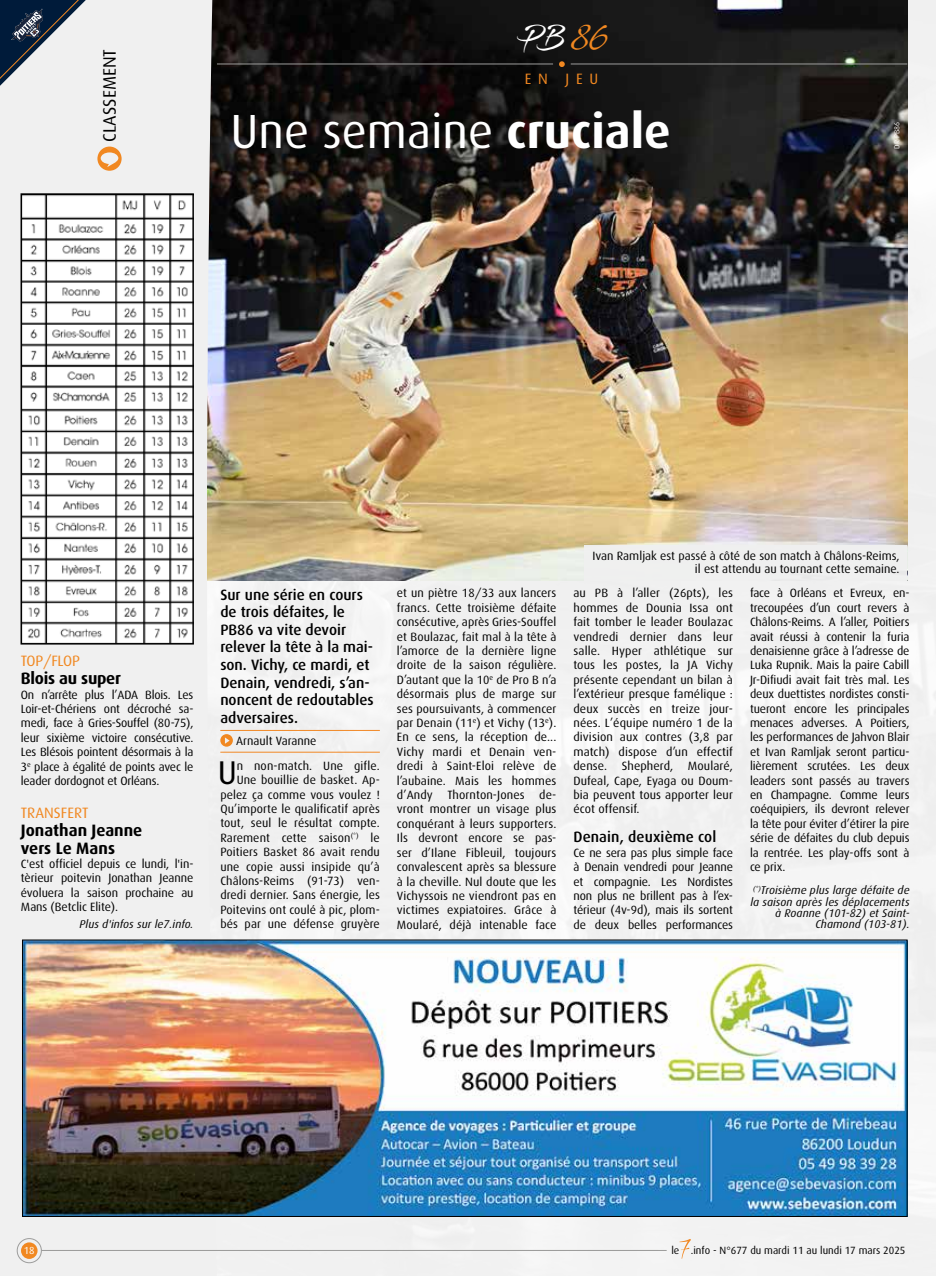
<style>
.page{position:relative;width:936px;height:1276px;background:#fff}
.page>*{position:absolute;margin:0;border:0;box-sizing:border-box;transform-origin:0 0}
.t1{font:48px "Dax";color:#fff}
.t2{font:33px "Dax";color:#000}
.t3{font:27px "Stingray";color:#fff;scale:.74 1}
.t4{font:18px "Dax";color:#000}
.t5{font:700 16.5px/18px "Dax";color:#000}
.t6{font:500 15px/17.5px "Dax";color:#000}
.t7{font:15px "Dax";color:#f18821}
.t8{font:12px/14.4px "Dax";color:#000;text-align:justify}
.t9{font:italic 11.25px/11.2px "Dax";letter-spacing:.01em;color:#000;text-align:right}
.t10{font:10.5px "Dax";color:#000}
.t11{font:10.2px "Dax";color:#fff}
.t12{font:7.5px "Dax";letter-spacing:.01em;color:#fff}
.s1{color:#f18821}
.s2{font-weight:700}
</style>
<div class="page">
<img style="left:935px;top:0;width:1px;height:912px">
<img style="left:218px;top:0;width:717px;height:1276px">
<img style="left:218px;top:0;width:689px;height:580px">
<div style="left:0;top:0;width:218px;height:1276px;background:#f0f0f0"></div>
<svg style="left:0;top:0;width:122px;height:127px"></svg>
<div style="left:21px;top:1242px;width:17px;height:17px;background:#f18821;border-radius:50%"></div>
<div style="left:17px;top:1238px;width:25px;height:25px;border:1px solid #9d9d9c;border-radius:50%"></div>
<hr style="left:220px;top:730px;width:160px;height:1px;background:#f18825">
<svg style="left:220px;top:734px;width:13px;height:12px"></svg>
<hr style="left:220px;top:752px;width:160px;height:1px;background:#f18825">
<hr style="left:217px;top:64px;width:336px;height:1px;background:#9d9d9c">
<hr style="left:570px;top:64px;width:337px;height:1px;background:#9d9d9c">
<svg style="left:559px;top:61px;width:5px;height:6px"></svg>
<svg style="left:97px;top:147px;width:25px;height:24px"></svg>
<div style="left:584px;top:545px;width:323px;height:35px;background:#f0f0f0"></div>
<img style="left:24px;top:196px;width:167px;height:445px">
<div style="left:21px;top:193px;width:173px;height:451px;border:2px solid #000"></div>
<hr style="left:42px;top:1250px;width:624px;height:1px;background:#9d9d9c">
<svg style="left:679px;top:1238px;width:11px;height:20px"></svg>
<img style="left:24px;top:942px;width:881px;height:272px">
<h3 class="t4" style="left:100px;top:142px;width:94px;rotate:-90deg">CLASSEMENT</h3>
<h3 class="t3" style="left:516px;top:19px;width:126px">PB <span class="s1">86</span></h3>
<p class="t7" style="left:525px;top:71px;width:75px">EN JEU</p>
<h1 class="t1" style="left:230px;top:105px;width:441px">Une semaine <span class="s2">cruciale</span></h1>
<p class="t12" style="left:892px;top:149px;width:29px;rotate:-90deg">DR PB86</p>
<p class="t7" style="left:21px;top:653px;width:60px">TOP/FLOP</p>
<h3 class="t5" style="left:21px;top:669px;width:102px">Blois au super</h3>
<p class="t8" style="left:21px;top:687px;width:174px">On n’arrête plus l’ADA Blois. Les Loir-et-Chériens ont décroché sa&shy;medi, face à Gries-Souffel (80-75), leur sixième victoire consécutive.<br>Les Blésois pointent désormais à la 3<sup>e</sup> place à égalité de points avec le leader dordognot et Orléans.</p>
<p class="t7" style="left:21px;top:804px;width:69px">TRANSFERT</p>
<h3 class="t5" style="left:21px;top:821px;width:123px">Jonathan Jeanne vers Le Mans</h3>
<p class="t8" style="left:21px;top:856px;width:174px">C'est officiel depuis ce lundi, l'in&shy;tèrieur poitevin Jonathan Jeanne évoluera la saison prochaine au Mans (Betclic Elite).</p>
<p class="t9" style="left:80px;top:919px;width:115px">Plus d'infos sur le7.info.</p>
<p class="t6" style="left:220px;top:586px;width:155px">Sur une série en cours de trois défaites, le<br>PB86 va vite devoir relever la tête à la mai&shy;son. Vichy, ce mardi, et<br>Denain, vendredi, s’an&shy;noncent de redoutables adversaires.</p>
<p class="t8" style="left:236px;top:733px;width:82px">Arnault Varanne</p>
<h2 class="t2" style="left:218px;top:754px;width:21px">U</h2>
<p class="t8" style="left:220px;top:758px;width:161px;text-align:right">n non-match. Une gifle.<br>Une bouillie de basket. Ap&shy;pelez ça comme vous voulez !<br>Qu’importe le qualificatif après tout, seul le résultat compte.<br>Rarement cette saison<sup>(*)</sup> le<br>Poitiers Basket 86 avait rendu une copie aussi insipide qu’à<br>Châlons-Reims (91-73) ven&shy;dredi dernier. Sans énergie, les<br>Poitevins ont coulé à pic, plom&shy;bés par une défense gruyère</p>
<p class="t8" style="left:592px;top:549px;width:309px;line-height:13.5px;text-align:right">Ivan Ramljak est passé à côté de son match à Châlons-Reims, il est attendu au tournant cette semaine.</p>
<p class="t8" style="left:397px;top:586px;width:161px">et un piètre 18/33 aux lancers francs. Cette troisième défaite consécutive, après Gries-Souffel et Boulazac, fait mal à la tête à l’amorce de la dernière ligne droite de la saison régulière.<br>D’autant que la 10<sup>e</sup> de Pro B n’a désormais plus de marge sur ses poursuivants, à commencer par Denain (11<sup>e</sup>) et Vichy (13<sup>e</sup>).<br>En ce sens, la réception de...<br>Vichy mardi et Denain ven&shy;dredi à Saint-Eloi relève de l’aubaine. Mais les hommes d’Andy Thornton-Jones de&shy;vront montrer un visage plus conquérant à leurs supporters.<br>Ils devront encore se pas&shy;ser d’Ilane Fibleuil, toujours convalescent après sa blessure à la cheville. Nul doute que les Vichyssois ne viendront pas en victimes expiatoires. Grâce à Moularé, déjà intenable face</p>
<p class="t8" style="left:573px;top:586px;width:161px">au PB à l’aller (26pts), les hommes de Dounia Issa ont fait tomber le leader Boulazac vendredi dernier dans leur salle. Hyper athlétique sur tous les postes, la JA Vichy présente cependant un bilan à l’extérieur presque famélique : deux succès en treize jour&shy;nées. L’équipe numéro 1 de la division aux contres (3,8 par match) dispose d’un effectif dense. Shepherd, Moularé, Dufeal, Cape, Eyaga ou Doum&shy;bia peuvent tous apporter leur écot offensif.</p>
<p class="t6" style="left:573px;top:828px;width:144px">Denain, deuxième col</p>
<p class="t8" style="left:573px;top:845px;width:161px">Ce ne sera pas plus simple face à Denain vendredi pour Jeanne et compagnie. Les Nordistes non plus ne brillent pas à l’ex&shy;térieur (4v-9d), mais ils sortent de deux belles performances</p>
<p class="t8" style="left:750px;top:586px;width:161px">face à Orléans et Evreux, en&shy;trecoupées d’un court revers à Châlons-Reims. A l’aller, Poitiers avait réussi à contenir la furia denaisienne grâce à l’adresse de Luka Rupnik. Mais la paire Cabill Jr-Difiudi avait fait très mal. Les deux duettistes nordistes consti&shy;tueront encore les principales menaces adverses. A Poitiers, les performances de Jahvon Blair et Ivan Ramljak seront particu&shy;lièrement scrutées. Les deux leaders sont passés au travers en Champagne. Comme leurs coéquipiers, ils devront relever la tête pour éviter d’étirer la pire série de défaites du club depuis la rentrée. Les play-offs sont à ce prix.</p>
<p class="t9" style="left:750px;top:885px;width:161px"><sup>(*)</sup>Troisième plus large défaite de la saison après les déplacements à Roanne (101-82) et Saint-<br>Chamond (103-81).</p>
<p class="t11" style="left:24px;top:1245px;width:12px">18</p>
<p class="t10" style="left:671px;top:1244px;width:235px">le .info - N°677 du mardi 11 au lundi 17 mars 2025</p>
</div>
